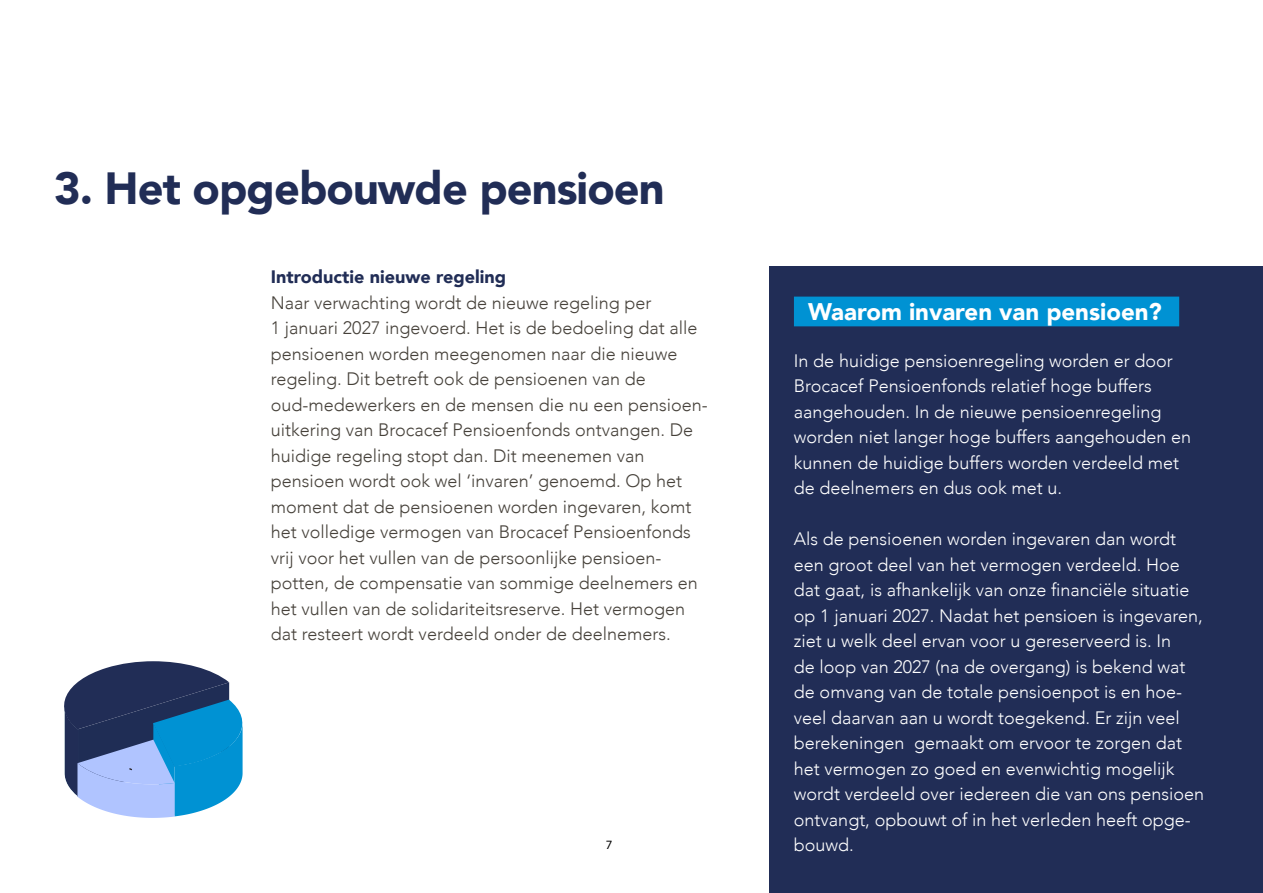
<style>
.page{position:relative;width:1263px;height:893px;background:#fff}
.page>*{position:absolute;margin:0;border:0;box-sizing:border-box;transform-origin:0 0}
.t1{font:900 45px "Avenir";letter-spacing:-.02em;color:#212d56}
.t2{font:900 24px "Avenir";color:#fff}
.t3{font:300 18px/25.5px "Avenir";color:#fff}
.t4{font:300 18px/25.5px "Avenir";color:#46413a}
.t5{font:900 18px "Avenir";color:#212d56}
.t6{font:12.75px "Myriad Pro";color:#000}
</style>
<div class="page">
<div style="left:770px;top:266px;width:493px;height:627px;background:#212d56"></div>
<svg style="left:64px;top:661px;width:179px;height:157px;background:#5484b1"></svg>
<div style="left:794px;top:297px;width:385px;height:29px;background:#0092d3"></div>
<h1 class="t1" style="left:54px;top:150px;width:612px">3. Het opgebouwde pensioen</h1>
<p class="t5" style="left:271px;top:261px;width:237px">Introductie nieuwe regeling</p>
<p class="t4" style="left:271px;top:290px;width:438px">Naar verwachting wordt de nieuwe regeling per<br>1 januari 2027 ingevoerd. Het is de bedoeling dat alle pensioenen worden meegenomen naar die nieuwe regeling. Dit betreft ook de pensioenen van de oud-medewerkers en de mensen die nu een pensioen&shy;uitkering van Brocacef Pensioenfonds ontvangen. De huidige regeling stopt dan. Dit meenemen van pensioen wordt ook wel ‘invaren’ genoemd. Op het moment dat de pensioenen worden ingevaren, komt het volledige vermogen van Brocacef Pensioenfonds vrij voor het vullen van de persoonlijke pensioen&shy;potten, de compensatie van sommige deelnemers en het vullen van de solidariteitsreserve. Het vermogen dat resteert wordt verdeeld onder de deelnemers.</p>
<p class="t6" style="left:606px;top:836px;width:8px">7</p>
<h2 class="t2" style="left:808px;top:291px;width:355px">Waarom invaren van pensioen?</h2>
<p class="t3" style="left:794px;top:348px;width:399px">In de huidige pensioenregeling worden er door Brocacef Pensioenfonds relatief hoge buffers aangehouden. In de nieuwe pensioenregeling worden niet langer hoge buffers aangehouden en kunnen de huidige buffers worden verdeeld met de deelnemers en dus ook met u.</p>
<p class="t3" style="left:794px;top:526px;width:412px">Als de pensioenen worden ingevaren dan wordt een groot deel van het vermogen verdeeld. Hoe dat gaat, is afhankelijk van onze financiële situatie op 1 januari 2027. Nadat het pensioen is ingevaren, ziet u welk deel ervan voor u gereserveerd is. In<br>de loop van 2027 (na de overgang) is bekend wat de omvang van de totale pensioenpot is en hoe&shy;veel daarvan aan u wordt toegekend. Er zijn veel berekeningen gemaakt om ervoor te zorgen dat het vermogen zo goed en evenwichtig mogelijk wordt verdeeld over iedereen die van ons pensioen ontvangt, opbouwt of in het verleden heeft opge&shy;bouwd.</p>
</div>
